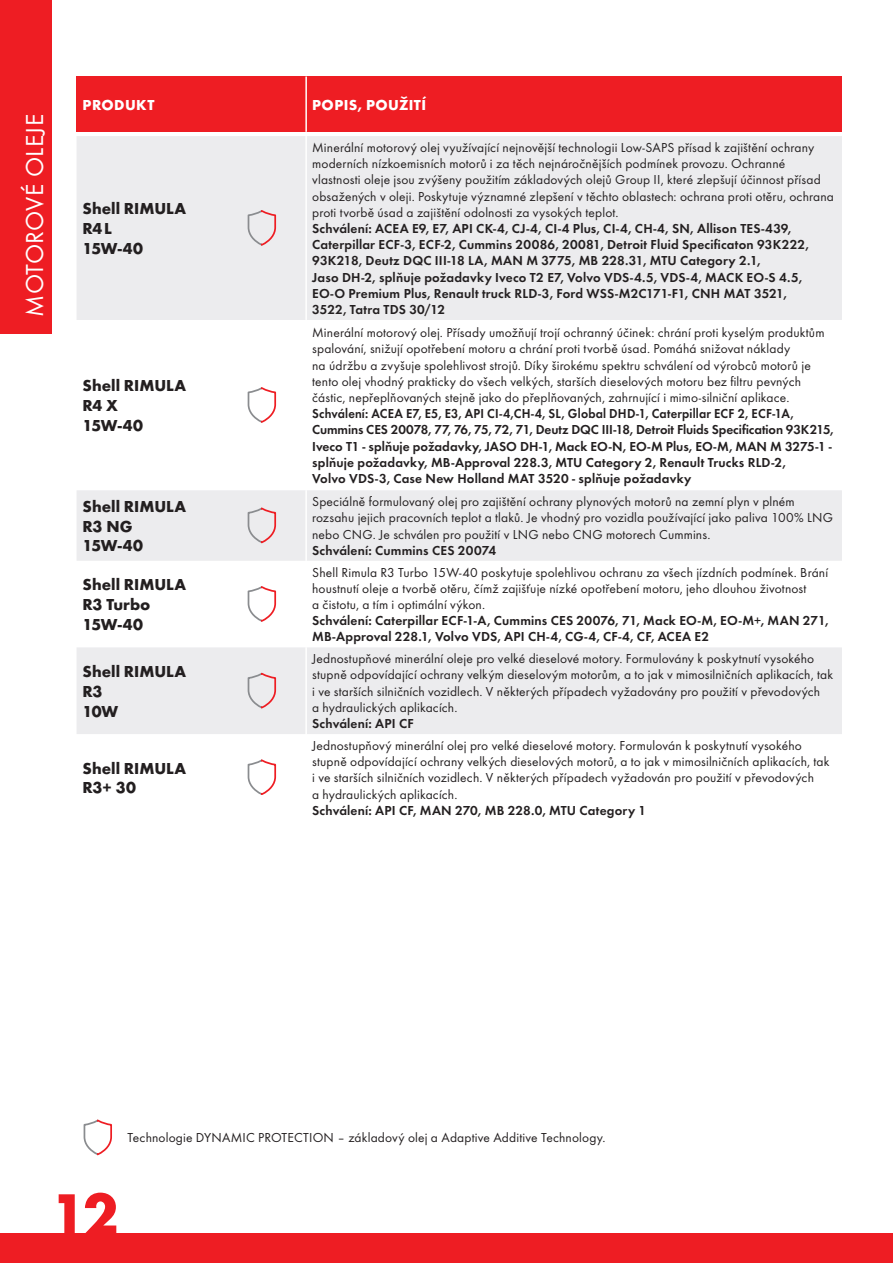
<style>
.page{position:relative;width:893px;height:1263px;background:#fff}
.page>*{position:absolute;margin:0;border:0;box-sizing:border-box;transform-origin:0 0}
.t1{font:700 60px "Futura TOT";color:#ee1d23}
.t2{font:25.5px "Futura TOT";letter-spacing:.015em;color:#fff}
.t3{font:700 16.5px/19.8px "Futura TOT";color:#231f20}
.t4{font:700 15px "Futura TOT";letter-spacing:.025em;color:#fff}
.t5{font:13.5px/16.2px "Futura TOT";letter-spacing:.01em;color:#231f20}
.t6{font:600 13.5px/16.2px "Futura TOT";letter-spacing:.015em;color:#231f20}
.t7{font:600 13.5px/16.2px "Futura TOT";letter-spacing:.015em;color:#231f20;scale:.94 1}
</style>
<div class="page">
<div style="left:0;top:1233px;width:893px;height:30px;background:#ee1d23"></div>
<div style="left:77px;top:77px;width:765px;height:55px;background:#ee1d23"></div>
<hr style="left:305px;top:77px;width:2px;height:55px;background:#fff">
<div style="left:0;top:0;width:30px;height:334px;background:#ee1d23"></div>
<div style="left:17px;top:0;width:34px;height:334px;background:#ee1d23"></div>
<svg style="left:77px;top:136px;width:765px;height:598px;fill:#ececee"></svg>
<hr style="left:305px;top:136px;width:2px;height:184px;background:#fff">
<hr style="left:305px;top:320px;width:2px;height:170px;background:#fff">
<hr style="left:305px;top:490px;width:2px;height:71px;background:#fff">
<hr style="left:305px;top:561px;width:2px;height:86px;background:#fff">
<hr style="left:305px;top:647px;width:2px;height:87px;background:#fff">
<svg style="left:247px;top:210px;width:29px;height:36px"></svg>
<svg style="left:247px;top:387px;width:29px;height:36px"></svg>
<svg style="left:247px;top:507px;width:29px;height:37px"></svg>
<svg style="left:247px;top:586px;width:29px;height:36px"></svg>
<svg style="left:247px;top:672px;width:29px;height:37px"></svg>
<svg style="left:247px;top:759px;width:29px;height:36px"></svg>
<svg style="left:83px;top:1119px;width:29px;height:37px"></svg>
<h2 class="t2" style="left:20px;top:317px;width:204px;rotate:-90deg">MOTOROVÉ oleje</h2>
<p class="t4" style="left:83px;top:95px;width:73px">Produkt</p>
<p class="t4" style="left:312px;top:95px;width:115px">Popis, použití</p>
<p class="t3" style="left:83px;top:199px;width:105px">Shell RIMULA<br>R4L<br>15W-40</p>
<p class="t3" style="left:83px;top:376px;width:105px">Shell RIMULA<br>R4 X<br>15W-40</p>
<p class="t5" style="left:312px;top:139px;width:523px">Minerální motorový olej využívající nejnovější technologii Low-SAPS přísad k zajištění ochrany moderních nízkoemisních motorů i za těch nejnáročnějších podmínek provozu. Ochranné vlastnosti oleje jsou zvýšeny použitím základových olejů Group II, které zlepšují účinnost přísad obsažených v oleji. Poskytuje významné zlepšení v těchto oblastech: ochrana proti otěru, ochrana proti tvorbě úsad a zajištění odolnosti za vysokých teplot.</p>
<p class="t6" style="left:312px;top:220px;width:498px">Schválení: ACEA E9, E7, API CK-4, CJ-4, CI-4 Plus, CI-4, CH-4, SN, Allison TES-439, Caterpillar ECF-3, ECF-2, Cummins 20086, 20081, Detroit Fluid Specificaton 93K222, 93K218, Deutz DQC III-18 LA, MAN M 3775, MB 228.31, MTU Category 2.1,<br>Jaso DH-2, splňuje požadavky Iveco T2 E7, Volvo VDS-4.5, VDS-4, MACK EO-S 4.5, EO-O Premium Plus, Renault truck RLD-3, Ford WSS-M2C171-F1, CNH MAT 3521, 3522, Tatra TDS 30/12</p>
<p class="t5" style="left:312px;top:324px;width:514px">Minerální motorový olej. Přísady umožňují trojí ochranný účinek: chrání proti kyselým produktům spalování, snižují opotřebení motoru a chrání proti tvorbě úsad. Pomáhá snižovat náklady<br>na údržbu a zvyšuje spolehlivost strojů. Díky širokému spektru schválení od výrobců motorů je tento olej vhodný prakticky do všech velkých, starších dieselových motoru bez filtru pevných částic, nepřeplňovaných stejně jako do přeplňovaných, zahrnující i mimo-silniční aplikace.</p>
<p class="t7" style="left:312px;top:405px;width:556px">Schválení: ACEA E7, E5, E3, API CI-4,CH-4, SL, Global DHD-1, Caterpillar ECF 2, ECF-1A, Cummins CES 20078, 77, 76, 75, 72, 71, Deutz DQC III-18, Detroit Fluids Specification 93K215, Iveco T1 - splňuje požadavky, JASO DH-1, Mack EO-N, EO-M Plus, EO-M, MAN M 3275-1 - splňuje požadavky, MB-Approval 228.3, MTU Category 2, Renault Trucks RLD-2,<br>Volvo VDS-3, Case New Holland MAT 3520 - splňuje požadavky</p>
<p class="t3" style="left:83px;top:496px;width:105px">Shell RIMULA<br>R3 NG<br>15W-40</p>
<p class="t5" style="left:312px;top:493px;width:522px">Speciálně formulovaný olej pro zajištění ochrany plynových motorů na zemní plyn v plném rozsahu jejich pracovních teplot a tlaků. Je vhodný pro vozidla používající jako paliva 100% LNG nebo CNG. Je schválen pro použití v LNG nebo CNG motorech Cummins.</p>
<p class="t6" style="left:312px;top:542px;width:186px">Schválení: Cummins CES 20074</p>
<p class="t3" style="left:83px;top:575px;width:105px">Shell RIMULA<br>R3 Turbo<br>15W-40</p>
<p class="t5" style="left:312px;top:564px;width:517px">Shell Rimula R3 Turbo 15W-40 poskytuje spolehlivou ochranu za všech jízdních podmínek. Brání houstnutí oleje a tvorbě otěru, čímž zajišťuje nízké opotřebení motoru, jeho dlouhou životnost<br>a čistotu, a tím i optimální výkon.</p>
<p class="t6" style="left:312px;top:612px;width:518px">Schválení: Caterpillar ECF-1-A, Cummins CES 20076, 71, Mack EO-M, EO-M+, MAN 271,<br>MB-Approval 228.1, Volvo VDS, API CH-4, CG-4, CF-4, CF, ACEA E2</p>
<p class="t3" style="left:83px;top:661px;width:105px">Shell RIMULA<br>R3<br>10W</p>
<p class="t5" style="left:312px;top:650px;width:522px">Jednostupňové minerální oleje pro velké dieselové motory. Formulovány k poskytnutí vysokého stupně odpovídající ochrany velkým dieselovým motorům, a to jak v mimosilničních aplikacích, tak i ve starších silničních vozidlech. V některých případech vyžadovány pro použití v převodových<br>a hydraulických aplikacích.</p>
<p class="t6" style="left:312px;top:715px;width:103px">Schválení: API CF</p>
<p class="t3" style="left:83px;top:758px;width:105px">Shell RIMULA<br>R3+ 30</p>
<p class="t5" style="left:312px;top:737px;width:519px">Jednostupňový minerální olej pro velké dieselové motory. Formulován k poskytnutí vysokého stupně odpovídající ochrany velkých dieselových motorů, a to jak v mimosilničních aplikacích, tak i ve starších silničních vozidlech. V některých případech vyžadován pro použití v převodových<br>a hydraulických aplikacích.</p>
<p class="t6" style="left:312px;top:802px;width:336px">Schválení: API CF, MAN 270, MB 228.0, MTU Category 1</p>
<p class="t5" style="left:128px;top:1130px;width:479px">Technologie DYNAMIC PROTECTION – základový olej a Adaptive Additive Technology.</p>
<h1 class="t1" style="left:50px;top:1177px;width:70px">12</h1>
</div>
